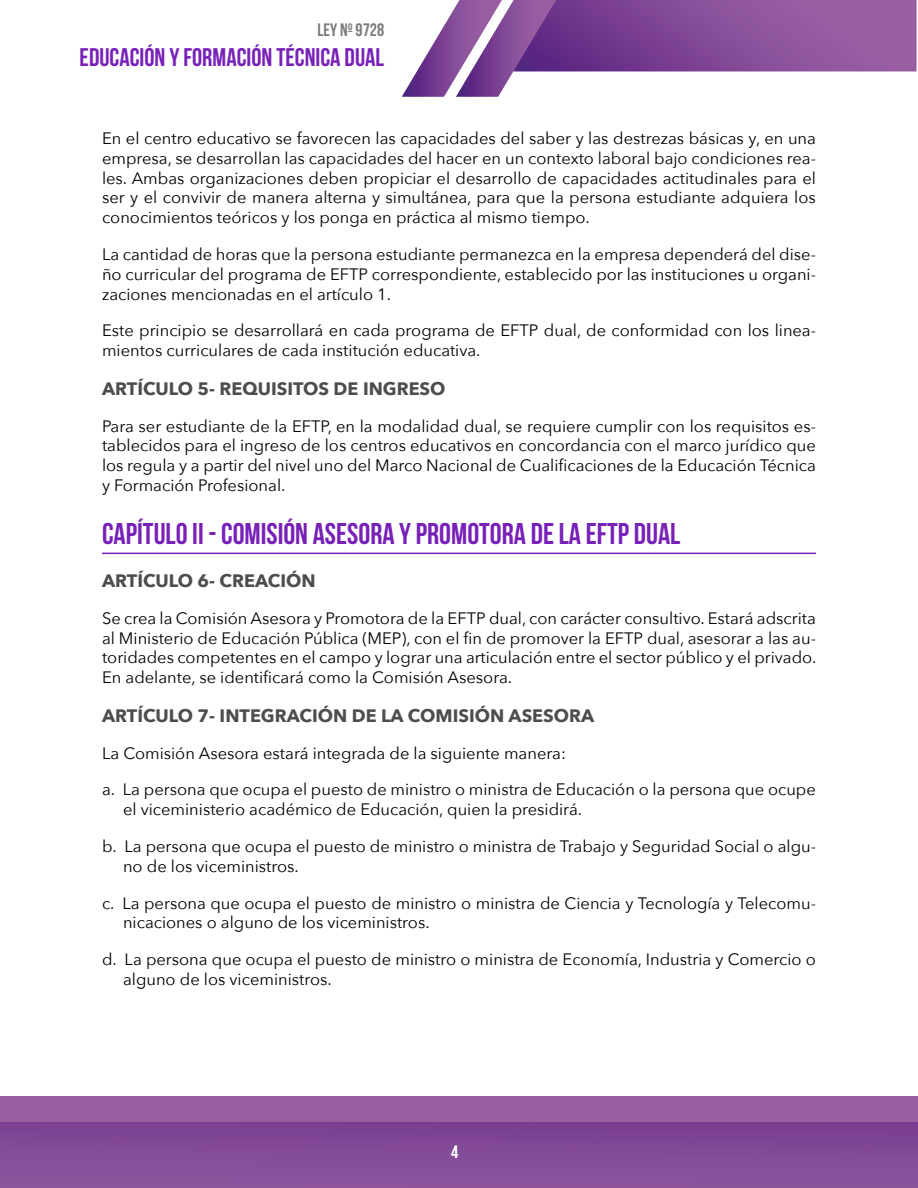
<style>
.page{position:relative;width:918px;height:1188px;background:#fff}
.page>*{position:absolute;margin:0;border:0;box-sizing:border-box;transform-origin:0 0}
.tituloCapítulos{font:700 30px "Bebas Neue";color:#7821b8}
.t1{font:700 25.5px "Bebas Neue";color:#7821b8}
.articulos{font:700 18px "Avenir Next";color:#4d4d4d}
.t2{font:700 18px "Bebas Neue";color:#7c7b7b}
.t3{font:700 18px "Bebas Neue";color:#fff}
.textBase{font:16.5px/19.8px "Avenir Next";color:#000}
</style>
<div class="page">
<div style="left:0;top:1097px;width:917px;height:91px;background:#995da2"></div>
<div style="left:0;top:1122px;width:918px;height:66px;background:#844c98"></div>
<svg style="left:402px;top:0;width:515px;height:97px"></svg>
<hr style="left:102px;top:553px;width:714px;height:1px;background:#7821b8">
<p class="t2" style="left:317px;top:20px;width:68px">LEY Nº 9728</p>
<h2 class="t1" style="left:80px;top:44px;width:306px">EDUCACIÓN Y FORMACIÓN TÉCNICA DUAL</h2>
<p class="textBase" style="left:102px;top:128px;width:715px;text-align:justify">En el centro educativo se favorecen las capacidades del saber y las destrezas básicas y, en una empresa, se desarrollan las capacidades del hacer en un contexto laboral bajo condiciones rea&shy;les. Ambas organizaciones deben propiciar el desarrollo de capacidades actitudinales para el ser y el convivir de manera alterna y simultánea, para que la persona estudiante adquiera los conocimientos teóricos y los ponga en práctica al mismo tiempo.</p>
<p class="textBase" style="left:102px;top:244px;width:715px;text-align:justify">La cantidad de horas que la persona estudiante permanezca en la empresa dependerá del dise&shy;ño curricular del programa de EFTP correspondiente, establecido por las instituciones u organi&shy;zaciones mencionadas en el artículo 1.</p>
<p class="textBase" style="left:102px;top:320px;width:715px">Este principio se desarrollará en cada programa de EFTP dual, de conformidad con los linea&shy;mientos curriculares de cada institución educativa.</p>
<p class="articulos" style="left:102px;top:373px;width:345px">ARTÍCULO 5- REQUISITOS DE INGRESO</p>
<p class="textBase" style="left:102px;top:415px;width:715px;text-align:justify">Para ser estudiante de la EFTP, en la modalidad dual, se requiere cumplir con los requisitos es&shy;tablecidos para el ingreso de los centros educativos en concordancia con el marco jurídico que los regula y a partir del nivel uno del Marco Nacional de Cualificaciones de la Educación Técnica y Formación Profesional.</p>
<p class="tituloCapítulos" style="left:102px;top:517px;width:580px">CAPÍTULO II - COMISIÓN ASESORA Y PROMOTORA DE LA EFTP DUAL</p>
<p class="articulos" style="left:102px;top:565px;width:215px">ARTÍCULO 6- CREACIÓN</p>
<p class="textBase" style="left:102px;top:607px;width:716px;text-align:justify">Se crea la Comisión Asesora y Promotora de la EFTP dual, con carácter consultivo. Estará adscrita al Ministerio de Educación Pública (MEP), con el fin de promover la EFTP dual, asesorar a las au&shy;toridades competentes en el campo y lograr una articulación entre el sector público y el privado.<br>En adelante, se identificará como la Comisión Asesora.</p>
<p class="articulos" style="left:102px;top:700px;width:494px">ARTÍCULO 7- INTEGRACIÓN DE LA COMISIÓN ASESORA</p>
<p class="textBase" style="left:102px;top:742px;width:465px">La Comisión Asesora estará integrada de la siguiente manera:</p>
<p class="textBase" style="left:123px;top:779px;width:694px;text-indent:-21px">a. La persona que ocupa el puesto de ministro o ministra de Educación o la persona que ocupe el viceministerio académico de Educación, quien la presidirá.</p>
<p class="textBase" style="left:123px;top:836px;width:694px;text-indent:-21px">b. La persona que ocupa el puesto de ministro o ministra de Trabajo y Seguridad Social o algu&shy;no de los viceministros.</p>
<p class="textBase" style="left:123px;top:892px;width:694px;text-indent:-21px">c. La persona que ocupa el puesto de ministro o ministra de Ciencia y Tecnología y Telecomu&shy;nicaciones o alguno de los viceministros.</p>
<p class="textBase" style="left:123px;top:949px;width:694px;text-indent:-21px">d. La persona que ocupa el puesto de ministro o ministra de Economía, Industria y Comercio o alguno de los viceministros.</p>
<p class="t3" style="left:451px;top:1141px;width:9px">4</p>
</div>
